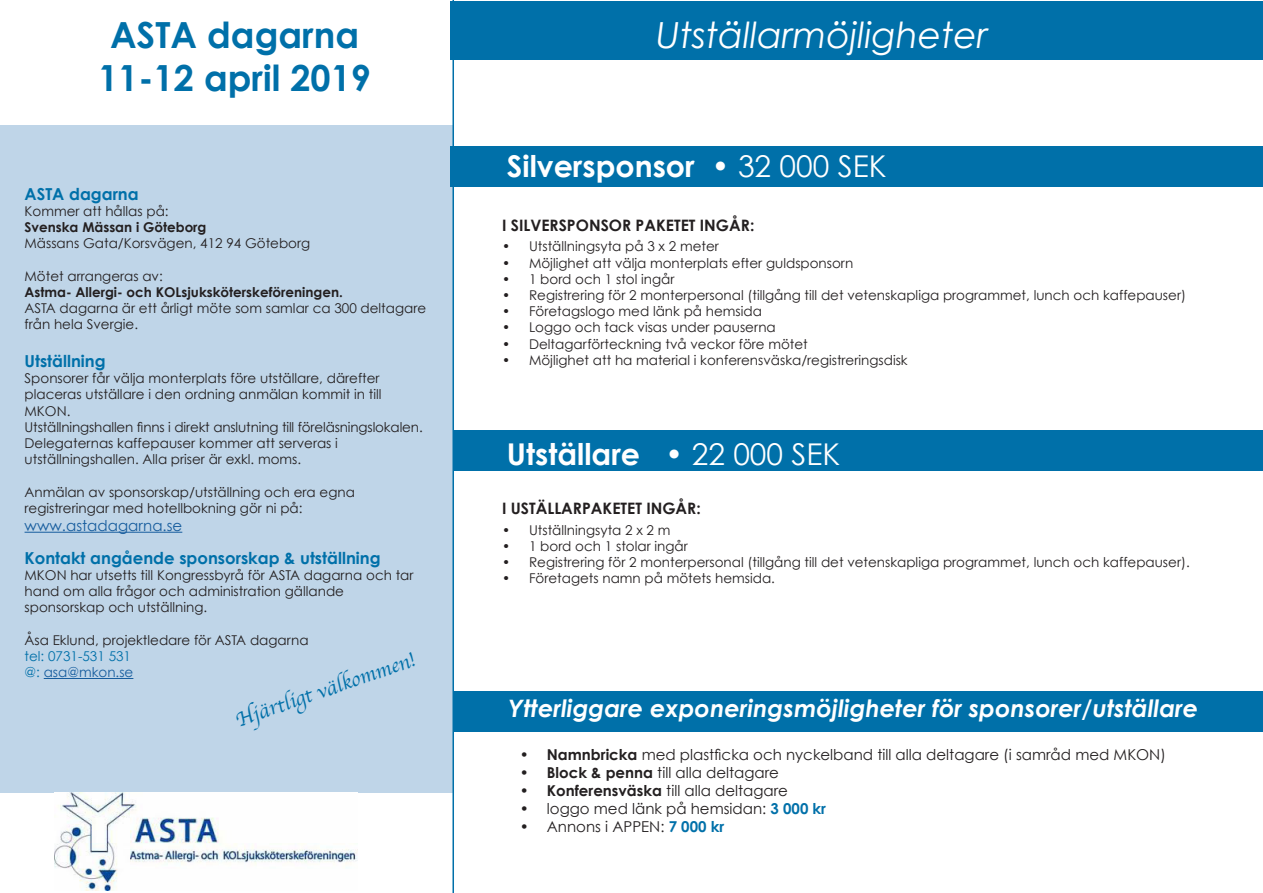
<style>
.page{position:relative;width:1263px;height:893px;background:#fff}
.page>*{position:absolute;margin:0;border:0;box-sizing:border-box;transform-origin:0 0}
.t1{font:700 36px "Century Gothic";color:#0070a9}
.t2{font:italic 36px "Century Gothic";color:#fff}
.t3{font:700 30px "Century Gothic";color:#fff}
.t4{font:italic 700 24px "Century Gothic";color:#fff}
.t5{font:21px "Apple Chancery";color:#0070a9}
.t6{font:700 16.5px "Century Gothic";color:#0070a9}
.t7{font:700 15.75px "Century Gothic";color:#231f20}
.t8{font:15px "Century Gothic";color:#231f20}
.t9{font:15px "Century Gothic";color:#175d9e}
.t10{font:13.5px/16.2px "Century Gothic";color:#231f20}
.t11{font:700 13.5px "Century Gothic";color:#231f20}
.t12{font:13.5px "Century Gothic";color:#0070a9}
.t13{font:13.5px "Century Gothic";color:#175d9e}
.s1{color:#0070a9}
.s2{font-weight:400}
.s3{font-weight:700}
.s4{font-weight:700;color:#0070a9}
</style>
<div class="page">
<div style="left:451px;top:1px;width:812px;height:59px;background:#0070a9"></div>
<div style="left:451px;top:430px;width:812px;height:41px;background:#0070a9"></div>
<div style="left:454px;top:691px;width:809px;height:41px;background:#0070a9"></div>
<div style="left:0;top:125px;width:452px;height:667px;background:#bfd5e8"></div>
<hr style="left:25px;top:532px;width:157px;height:1px;background:#175d9e">
<hr style="left:44px;top:678px;width:89px;height:1px;background:#175d9e">
<hr style="left:452px;top:0;width:2px;height:893px;background:#0070a9">
<img style="left:54px;top:792px;width:304px;height:99px">
<div style="left:451px;top:146px;width:812px;height:41px;background:#0070a9"></div>
<p class="t1" style="left:110px;top:12px;width:251px">ASTA dagarna</p>
<p class="t1" style="left:98px;top:56px;width:274px">11-12 april 2019</p>
<p class="t6" style="left:25px;top:183px;width:116px">ASTA dagarna</p>
<p class="t10" style="left:25px;top:203px;width:146px">Kommer att hållas på:</p>
<p class="t11" style="left:25px;top:219px;width:183px">Svenska Mässan i Göteborg</p>
<p class="t10" style="left:25px;top:235px;width:287px">Mässans Gata/Korsvägen, 412 94 Göteborg</p>
<p class="t10" style="left:25px;top:267px;width:140px">Mötet arrangeras av:</p>
<p class="t11" style="left:25px;top:283px;width:320px">Astma- Allergi- och KOLsjuksköterskeföreningen.</p>
<p class="t10" style="left:25px;top:300px;width:403px">ASTA dagarna är ett årligt möte som samlar ca 300 deltagare från hela Svergie.</p>
<p class="t6" style="left:25px;top:351px;width:83px">Utställning</p>
<p class="t10" style="left:25px;top:370px;width:357px">Sponsorer får välja monterplats före utställare, därefter</p>
<p class="t10" style="left:25px;top:386px;width:358px">placeras utställare i den ordning anmälan kommit in till</p>
<p class="t10" style="left:25px;top:402px;width:47px">MKON.</p>
<p class="t10" style="left:25px;top:419px;width:400px">Utställningshallen finns i direkt anslutning till föreläsningslokalen.</p>
<p class="t10" style="left:25px;top:435px;width:315px">Delegaternas kaffepauser kommer att serveras i utställningshallen. Alla priser är exkl. moms.</p>
<p class="t10" style="left:25px;top:483px;width:332px">Anmälan av sponsorskap/utställning och era egna</p>
<p class="t10" style="left:25px;top:500px;width:279px">registreringar med hotellbokning gör ni på:</p>
<p class="t9" style="left:25px;top:516px;width:159px">www.astadagarna.se</p>
<p class="t6" style="left:25px;top:547px;width:358px">Kontakt angående sponsorskap &amp; utställning</p>
<p class="t10" style="left:25px;top:567px;width:390px">MKON har utsetts till Kongressbyrå för ASTA dagarna och tar hand om alla frågor och administration gällande</p>
<p class="t10" style="left:25px;top:599px;width:184px">sponsorskap och utställning.</p>
<p class="t10" style="left:25px;top:632px;width:285px">Åsa Eklund, projektledare för ASTA dagarna</p>
<p class="t12" style="left:25px;top:648px;width:108px">tel: 0731-531 531</p>
<p class="t13" style="left:25px;top:664px;width:110px"><span class="s1">@:</span> asa@mkon.se</p>
<p class="t5" style="left:231px;top:704px;width:190px;rotate:-19deg">Hjärtligt välkommen!</p>
<p class="t2" style="left:656px;top:13px;width:333px">Utställarmöjligheter</p>
<p class="t3" style="left:507px;top:147px;width:381px">Silversponsor <span class="s2">• 32 000 SEK</span></p>
<p class="t7" style="left:502px;top:215px;width:254px">I SILVERSPONSOR PAKETET INGÅR:</p>
<p class="t10" style="left:502px;top:238px;width:218px">• Utställningsyta på 3 x 2 meter</p>
<p class="t10" style="left:502px;top:254px;width:353px">• Möjlighet att välja monterplats efter guldsponsorn</p>
<p class="t10" style="left:502px;top:271px;width:174px">• 1 bord och 1 stol ingår</p>
<p class="t10" style="left:502px;top:287px;width:685px">• Registrering för 2 monterpersonal (tillgång till det vetenskapliga programmet, lunch och kaffepauser)</p>
<p class="t10" style="left:502px;top:303px;width:261px">• Företagslogo med länk på hemsida</p>
<p class="t10" style="left:502px;top:319px;width:275px">• Loggo och tack visas under pauserna</p>
<p class="t10" style="left:502px;top:335px;width:307px">• Deltagarförteckning två veckor före mötet</p>
<p class="t10" style="left:502px;top:352px;width:407px">• Möjlighet att ha material i konferensväska/registreringsdisk</p>
<p class="t3" style="left:507px;top:435px;width:335px">Utställare <span class="s2">• 22 000 SEK</span></p>
<p class="t7" style="left:502px;top:498px;width:200px">I USTÄLLARPAKETET INGÅR:</p>
<p class="t10" style="left:502px;top:521px;width:170px">• Utställningsyta 2 x 2 m</p>
<p class="t10" style="left:502px;top:538px;width:187px">• 1 bord och 1 stolar ingår</p>
<p class="t10" style="left:502px;top:554px;width:689px">• Registrering för 2 monterpersonal (tillgång till det vetenskapliga programmet, lunch och kaffepauser).</p>
<p class="t10" style="left:502px;top:570px;width:274px">• Företagets namn på mötets hemsida.</p>
<p class="t4" style="left:509px;top:692px;width:691px">Ytterliggare exponeringsmöjligheter för sponsorer/utställare</p>
<p class="t8" style="left:520px;top:745px;width:647px"><span class="s3">• Namnbricka</span> med plastficka och nyckelband till alla deltagare (i samråd med MKON)</p>
<p class="t8" style="left:520px;top:763px;width:261px"><span class="s3">• Block &amp; penna</span> till alla deltagare</p>
<p class="t8" style="left:520px;top:781px;width:270px"><span class="s3">• Konferensväska</span> till alla deltagare</p>
<p class="t8" style="left:520px;top:799px;width:308px">• loggo med länk på hemsidan: <span class="s4">3 000 kr</span></p>
<p class="t8" style="left:520px;top:817px;width:206px">• Annons i APPEN: <span class="s4">7 000 kr</span></p>
</div>
